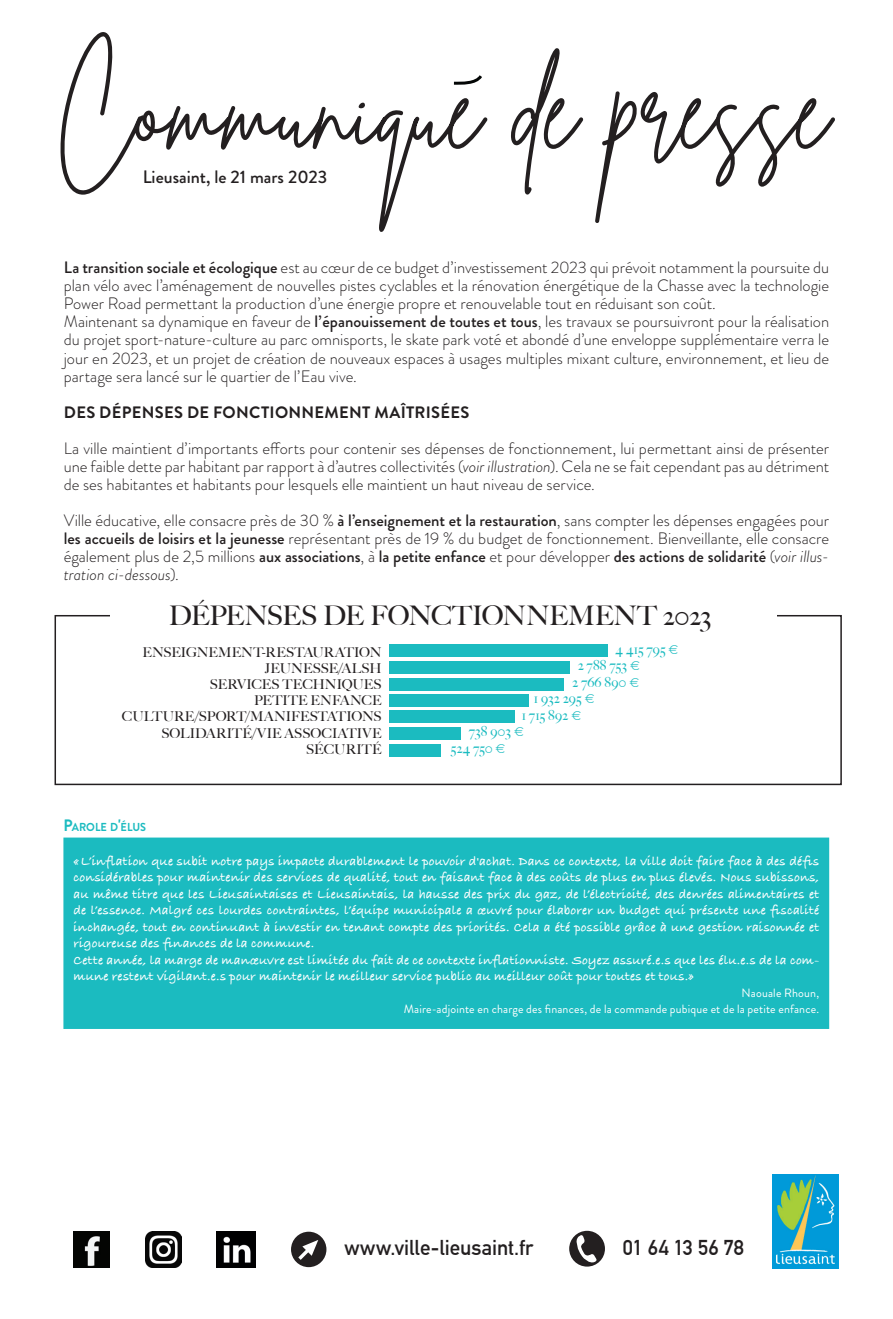
<style>
.page{position:relative;width:893px;height:1319px;background:#fff}
.page>*{position:absolute;margin:0;border:0;box-sizing:border-box;transform-origin:0 0}
.Chifffes_ORANGE{font:500 27px "Big Caslon";letter-spacing:-.015em;color:#231f20}
.t1{font:700 21px "DIN Alternate";color:#231f20}
.t2{font:500 18px "Brandon Grotesque";color:#231f20}
.TEXTE_ARTICLE{font:300 16.5px/18px "Brandon Grotesque";color:#231f20;text-align:justify}
.TEXTE_ARTICLE-2{font:700 16.5px "Brandon Grotesque";letter-spacing:.02em;color:#231f20}
.TEXTES_POURCENTAGES{font:500 13.8px "Big Caslon";letter-spacing:.015em;color:#1bbbc0}
.TEXTE_ARTICLE-3{font:700 13.5px/16.5px "Bradley Hand ITCTT";letter-spacing:.015em;color:#fff;text-align:justify}
.TEXTES_POURCENTAGES-2{font:500 13.5px "Big Caslon";color:#231f20}
.TEXTE_ARTICLE-4{font:12px "Brandon Grotesque";letter-spacing:.015em;color:#fff}
.PAROLE_ARTICLE{font:700 11.55px "Brandon Grotesque";color:#1bbbc0;scale:.94 1}
.s1{font-weight:500}
.s2{font-style:italic}
.s3{font-size:16.5px}
</style>
<div class="page">
<svg style="left:60px;top:32px;width:775px;height:200px"></svg>
<img style="left:772px;top:1174px;width:66px;height:93px">
<img style="left:73px;top:1231px;width:36px;height:35px">
<img style="left:145px;top:1231px;width:36px;height:35px">
<img style="left:217px;top:1231px;width:38px;height:36px">
<div style="left:291px;top:1231px;width:35px;height:35px;background:#231f20;border-radius:50%"></div>
<svg style="left:298px;top:1240px;width:20px;height:19px"></svg>
<div style="left:569px;top:1230px;width:36px;height:36px;background:#231f20;border-radius:50%"></div>
<svg style="left:576px;top:1233px;width:21px;height:31px"></svg>
<div style="left:389px;top:644px;width:219px;height:13px;background:#1bbbc0"></div>
<div style="left:389px;top:661px;width:180px;height:12px;background:#1bbbc0"></div>
<div style="left:389px;top:677px;width:175px;height:13px;background:#1bbbc0"></div>
<div style="left:389px;top:693px;width:140px;height:13px;background:#1bbbc0"></div>
<div style="left:389px;top:710px;width:126px;height:13px;background:#1bbbc0"></div>
<div style="left:389px;top:727px;width:71px;height:12px;background:#1bbbc0"></div>
<div style="left:389px;top:743px;width:51px;height:13px;background:#1bbbc0"></div>
<div style="left:55px;top:615px;width:787px;height:170px;border:2px solid #231f20"></div>
<div style="left:110px;top:594px;width:666px;height:36px;background:#fff"></div>
<div style="left:64px;top:838px;width:764px;height:190px;background:#1bbbc0"></div>
<div style="left:63px;top:837px;width:766px;height:191px;border:2px solid #1bbbc0"></div>
<p class="t2" style="left:143px;top:164px;width:186px">Lieusaint, le 21 mars 2023</p>
<p class="TEXTE_ARTICLE" style="left:64px;top:259px;width:767px"><span class="s1">La transition sociale et écologique</span> est au cœur de ce budget d’investissement 2023 qui prévoit notamment la poursuite du plan vélo avec l’aménagement de nouvelles pistes cyclables et la rénovation énergétique de la Chasse avec la technologie Power Road permettant la production d’une énergie propre et renouvelable tout en réduisant son coût.</p>
<p class="TEXTE_ARTICLE" style="left:64px;top:313px;width:767px">Maintenant sa dynamique en faveur de <span class="s1">l’épanouissement de toutes et tous</span>, les travaux se poursuivront pour la réalisation du projet sport-nature-culture au parc omnisports, le skate park voté et abondé d’une enveloppe supplémentaire verra le jour en 2023, et un projet de création de nouveaux espaces à usages multiples mixant culture, environnement, et lieu de partage sera lancé sur le quartier de l’Eau vive.</p>
<p class="TEXTE_ARTICLE-2" style="left:64px;top:400px;width:407px">DES DÉPENSES DE FONCTIONNEMENT MAÎTRISÉES</p>
<p class="TEXTE_ARTICLE" style="left:64px;top:439px;width:767px">La ville maintient d’importants efforts pour contenir ses dépenses de fonctionnement, lui permettant ainsi de présenter une faible dette par habitant par rapport à d’autres collectivités (<span class="s2">voir illustration</span>). Cela ne se fait cependant pas au détriment de ses habitantes et habitants pour lesquels elle maintient un haut niveau de service.</p>
<p class="TEXTE_ARTICLE" style="left:64px;top:511px;width:767px">Ville éducative, elle consacre près de 30 % <span class="s1">à l’enseignement et la restauration</span>, sans compter les dépenses engagées pour <span class="s1">les accueils de loisirs et la jeunesse</span> représentant près de 19 % du budget de fonctionnement. Bienveillante, elle consacre également plus de 2,5 millions <span class="s1">aux associations</span>, à <span class="s1">la petite enfance</span> et pour développer <span class="s1">des actions de solidarité</span> (<span class="s2">voir illus&shy;tration ci-dessous</span>).</p>
<p class="Chifffes_ORANGE" style="left:169px;top:593px;width:544px">DÉPENSES DE FONCTIONNEMENT 2023</p>
<p class="TEXTES_POURCENTAGES-2" style="left:143px;top:640px;width:241px">ENSEIGNEMENT-RESTAURATION</p>
<p class="TEXTES_POURCENTAGES-2" style="left:265px;top:657px;width:118px">JEUNESSE/ALSH</p>
<p class="TEXTES_POURCENTAGES-2" style="left:210px;top:673px;width:173px">SERVICES TECHNIQUES</p>
<p class="TEXTES_POURCENTAGES-2" style="left:254px;top:689px;width:129px">PETITE ENFANCE</p>
<p class="TEXTES_POURCENTAGES-2" style="left:122px;top:705px;width:261px">CULTURE/SPORT/MANIFESTATIONS</p>
<p class="TEXTES_POURCENTAGES-2" style="left:161px;top:721px;width:222px">SOLIDARITÉ/VIE ASSOCIATIVE</p>
<p class="TEXTES_POURCENTAGES-2" style="left:306px;top:738px;width:77px">SÉCURITÉ</p>
<p class="PAROLE_ARTICLE" style="left:63px;top:819px;width:89px"><span class="s3">P</span>AROLE D<span class="s3">'</span>ÉLUS</p>
<p class="TEXTES_POURCENTAGES" style="left:616px;top:637px;width:64px">4 415 795 €</p>
<p class="TEXTES_POURCENTAGES" style="left:578px;top:653px;width:64px">2 788 753 €</p>
<p class="TEXTES_POURCENTAGES" style="left:572px;top:670px;width:69px">2 766 890 €</p>
<p class="TEXTES_POURCENTAGES" style="left:534px;top:687px;width:62px">1 932 295 €</p>
<p class="TEXTES_POURCENTAGES" style="left:522px;top:703px;width:61px">1 715 892 €</p>
<p class="TEXTES_POURCENTAGES" style="left:469px;top:720px;width:57px">738 903 €</p>
<p class="TEXTES_POURCENTAGES" style="left:451px;top:736px;width:56px">524 750 €</p>
<p class="TEXTE_ARTICLE-3" style="left:73px;top:852px;width:747px">« L’inflation que subit notre pays impacte durablement le pouvoir d'achat. Dans ce contexte, la ville doit faire face à des défis considérables pour maintenir des services de qualité, tout en faisant face à des coûts de plus en plus élevés. Nous subissons, au même titre que les Lieusaintaises et Lieusaintais, la hausse des prix du gaz, de l’électricité, des denrées alimentaires et de l’essence. Malgré ces lourdes contraintes, l’équipe municipale a œuvré pour élaborer un budget qui présente une fiscalité inchangée, tout en continuant à investir en tenant compte des priorités. Cela a été possible grâce à une gestion raisonnée et rigoureuse des finances de la commune.</p>
<p class="TEXTE_ARTICLE-3" style="left:73px;top:951px;width:747px">Cette année, la marge de manœuvre est limitée du fait de ce contexte inflationniste. Soyez assuré.e.s que les élu.e.s de la com&shy;mune restent vigilant.e.s pour maintenir le meilleur service public au meilleur coût pour toutes et tous.»</p>
<p class="TEXTE_ARTICLE-4" style="left:741px;top:984px;width:79px">Naouale Rhoun,</p>
<p class="TEXTE_ARTICLE-4" style="left:404px;top:1000px;width:417px">Maire-adjointe en charge des finances, de la commande pubique et de la petite enfance.</p>
<p class="t1" style="left:344px;top:1231px;width:191px">www.ville-lieusaint.fr</p>
<p class="t1" style="left:623px;top:1231px;width:123px">01 64 13 56 78</p>
</div>
